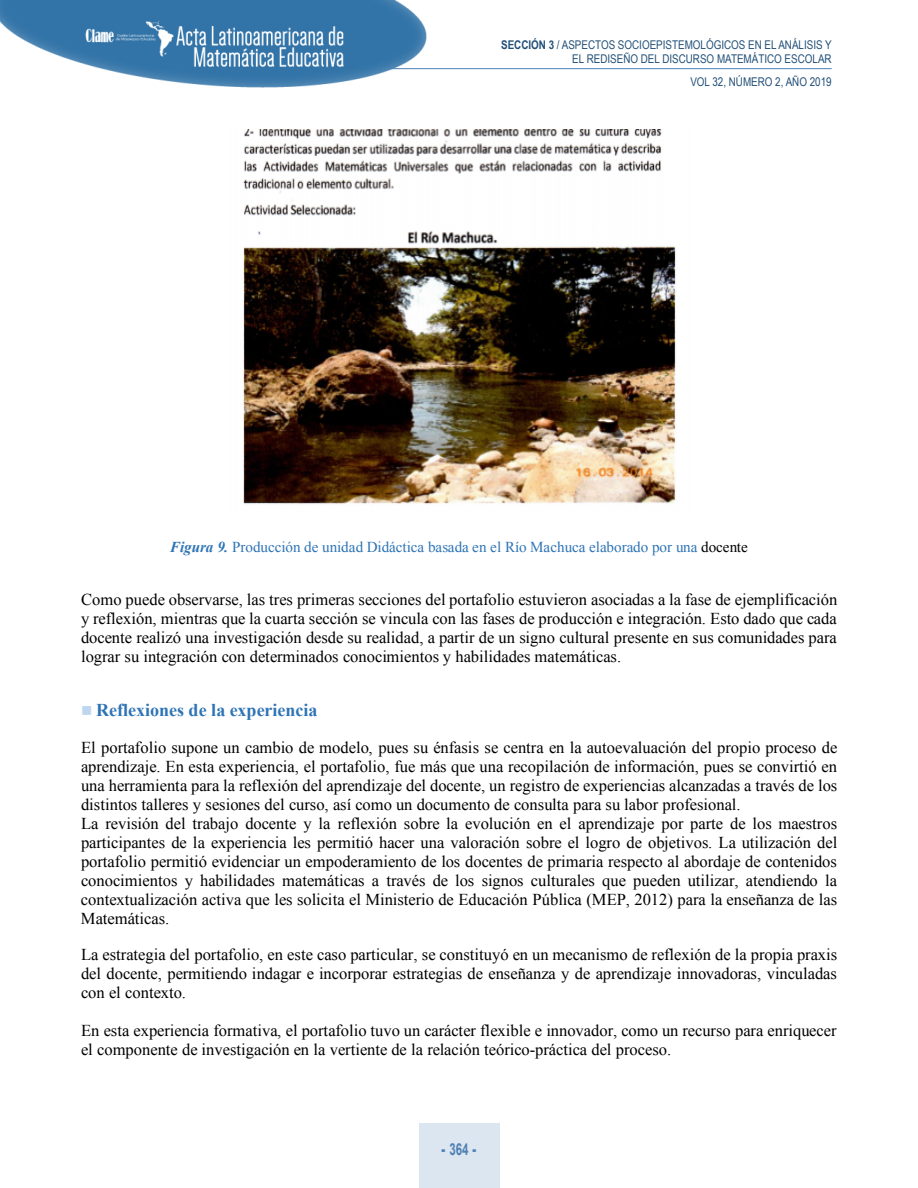
<style>
.page{position:relative;width:918px;height:1188px;background:#fff}
.page>*{position:absolute;margin:0;border:0;box-sizing:border-box;transform-origin:0 0}
.t1{font:700 18px "Times New Roman";color:#2e74b5}
.t2{font:16.5px/19px "Times New Roman";color:#000;text-align:justify}
.t3{font:700 16.5px "Arial";color:#4f80b4;scale:.7 1}
.t4{font:15.15px "Times New Roman";color:#2e74b5}
.t5{font:12px/14.4px "Arial Narrow";color:#214f77;text-align:right}
.s1{font-weight:700}
.s2{font-weight:700;font-style:italic}
.s3{color:#000}
.s4{color:#bdd6ee}
.s5{font-weight:900}
</style>
<div class="page">
<img style="left:0;top:0;width:435px;height:88px">
<hr style="left:389px;top:68px;width:443px;height:1px;background:#4f80b4">
<div style="left:419px;top:1123px;width:80px;height:65px;background:#dce6f0"></div>
<img style="left:243px;top:129px;width:433px;height:375px">
<p class="t5" style="left:501px;top:37px;width:332px"><span class="s1">SECCIÓN 3</span> / ASPECTOS SOCIOEPISTEMOLÓGICOS EN EL ANÁLISIS Y<br>EL REDISEÑO DEL DISCURSO MATEMÁTICO ESCOLAR</p>
<p class="t5" style="left:690px;top:75px;width:143px">VOL 32, NÚMERO 2, AÑO 2019</p>
<p class="t4" style="left:170px;top:538px;width:580px"><span class="s2">Figura 9.</span> Producción de unidad Didáctica basada en el Río Machuca elaborado por una <span class="s3">docente</span></p>
<p class="t2" style="left:81px;top:590px;width:758px">Como puede observarse, las tres primeras secciones del portafolio estuvieron asociadas a la fase de ejemplificación y reflexión, mientras que la cuarta sección se vincula con las fases de producción e integración. Esto dado que cada docente realizó una investigación desde su realidad, a partir de un signo cultural presente en sus comunidades para lograr su integración con determinados conocimientos y habilidades matemáticas.</p>
<p class="t1" style="left:81px;top:700px;width:238px"><span class="s4">■</span> Reflexiones de la experiencia</p>
<p class="t2" style="left:81px;top:738px;width:758px;text-align:left">El portafolio supone un cambio de modelo, pues su énfasis se centra en la autoevaluación del propio proceso de aprendizaje. En esta experiencia, el portafolio, fue más que una recopilación de información, pues se convirtió en una herramienta para la reflexión del aprendizaje del docente, un registro de experiencias alcanzadas a través de los distintos talleres y sesiones del curso, así como un documento de consulta para su labor profesional.<br>La revisión del trabajo docente y la reflexión sobre la evolución en el aprendizaje por parte de los maestros participantes de la experiencia les permitió hacer una valoración sobre el logro de objetivos. La utilización del portafolio permitió evidenciar un empoderamiento de los docentes de primaria respecto al abordaje de contenidos conocimientos y habilidades matemáticas a través de los signos culturales que pueden utilizar, atendiendo la contextualización activa que les solicita el Ministerio de Educación Pública (MEP, 2012) para la enseñanza de las Matemáticas.</p>
<p class="t2" style="left:81px;top:945px;width:758px">La estrategia del portafolio, en este caso particular, se constituyó en un mecanismo de reflexión de la propia praxis del docente, permitiendo indagar e incorporar estrategias de enseñanza y de aprendizaje innovadoras, vinculadas con el contexto.</p>
<p class="t2" style="left:81px;top:1021px;width:757px">En esta experiencia formativa, el portafolio tuvo un carácter flexible e innovador, como un recurso para enriquecer el componente de investigación en la vertiente de la relación teórico-práctica del proceso.</p>
<p class="t3" style="left:442px;top:1140px;width:51px"><span class="s5">-</span> 364 <span class="s5">-</span></p>
</div>
